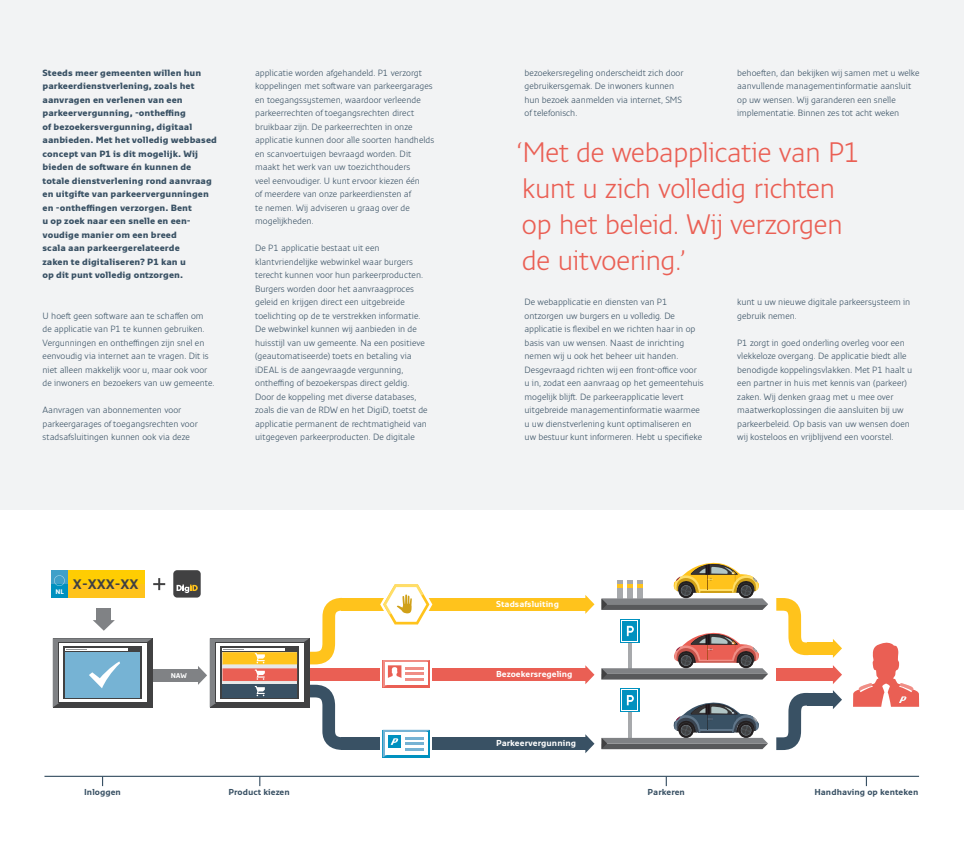
<style>
.page{position:relative;width:964px;height:842px;background:#fff}
.page>*{position:absolute;margin:0;border:0;box-sizing:border-box;transform-origin:0 0}
.t1{font:300 28px/36px "Monitor Pro";letter-spacing:-.025em;color:#ea5f54}
.t2{font:700 13.8px "Monitor Pro";color:#414142}
.BROOD{font:300 9px/13.5px "Monitor Pro";letter-spacing:-.005em;color:#395164}
.INLEIDING{font:900 9px/13.5px "Monitor Pro";letter-spacing:.01em;color:#395164}
.t3{font:700 8.6px "Monitor Pro";color:#395164}
.t4{font:700 8.6px "Monitor Pro";color:#fff}
.t5{font:700 6.9px "Monitor Pro";color:#fff}
.t6{font:700 6.6px "Monitor Pro";color:#fff}
</style>
<div class="page">
<div style="left:0;top:0;width:964px;height:509px;background:#f2f3f4"></div>
<div style="left:51px;top:570px;width:93px;height:28px;background:#ffc31c"></div>
<div style="left:51px;top:570px;width:93px;height:14px;background:#ffcd02"></div>
<div style="left:51px;top:570px;width:17px;height:28px;background:#0091bf"></div>
<div style="left:51px;top:570px;width:17px;height:14px;background:#3fa0c9"></div>
<svg style="left:54px;top:575px;width:11px;height:11px"></svg>
<div style="left:97px;top:608px;width:14px;height:13px;background:#808285"></div>
<svg style="left:93px;top:620px;width:22px;height:11px"></svg>
<div style="left:776px;top:668px;width:58px;height:13px;background:#ea5f54"></div>
<svg style="left:833px;top:665px;width:9px;height:19px"></svg>
<svg style="left:601px;top:688px;width:207px;height:62px"></svg>
<svg style="left:833px;top:690px;width:9px;height:19px"></svg>
<div style="left:807px;top:693px;width:26px;height:13px;background:#395164"></div>
<svg style="left:833px;top:639px;width:9px;height:19px"></svg>
<div style="left:807px;top:642px;width:26px;height:13px;background:#ffc31c"></div>
<div style="left:341px;top:598px;width:245px;height:12px;background:#ffc31c"></div>
<svg style="left:585px;top:595px;width:9px;height:19px"></svg>
<svg style="left:153px;top:578px;width:12px;height:12px"></svg>
<svg style="left:380px;top:584px;width:52px;height:41px"></svg>
<div style="left:173px;top:570px;width:28px;height:28px;background:#414142;border-radius:4px"></div>
<svg style="left:601px;top:562px;width:208px;height:118px"></svg>
<div style="left:78px;top:669px;width:121px;height:13px;background:#808285"></div>
<div style="left:305px;top:668px;width:281px;height:13px;background:#ea5f54"></div>
<svg style="left:585px;top:665px;width:9px;height:19px"></svg>
<svg style="left:585px;top:734px;width:9px;height:19px"></svg>
<div style="left:341px;top:737px;width:245px;height:13px;background:#395164"></div>
<svg style="left:380px;top:729px;width:52px;height:29px"></svg>
<svg style="left:383px;top:730px;width:47px;height:27px"></svg>
<div style="left:380px;top:657px;width:52px;height:33px;background:#fff"></div>
<svg style="left:383px;top:660px;width:47px;height:28px"></svg>
<hr style="left:44px;top:776px;width:875px;height:1px;background:#395164">
<svg style="left:53px;top:638px;width:99px;height:69px"></svg>
<svg style="left:177px;top:584px;width:178px;height:166px"></svg>
<svg style="left:853px;top:642px;width:66px;height:65px"></svg>
<p class="INLEIDING" style="left:43px;top:66px;width:176px">Steeds meer gemeenten willen hun parkeerdienstverlening, zoals het aanvragen en verlenen van een parkeervergunning, -ontheffing<br>of bezoekersvergunning, digitaal aanbieden. Met het volledig webbased concept van P1 is dit mogelijk. Wij bieden de software én kunnen de totale dienstverlening rond aanvraag en uitgifte van parkeervergunningen en -ontheffingen verzorgen. Bent<br>u op zoek naar een snelle en een&shy;voudige manier om een breed<br>scala aan parkeergerelateerde<br>zaken te digitaliseren? P1 kan u<br>op dit punt volledig ontzorgen.</p>
<p class="BROOD" style="left:43px;top:309px;width:173px">U hoeft geen software aan te schaffen om de applicatie van P1 te kunnen gebruiken.<br>Vergunningen en ontheffingen zijn snel en eenvoudig via internet aan te vragen. Dit is niet alleen makkelijk voor u, maar ook voor de inwoners en bezoekers van uw gemeente.</p>
<p class="BROOD" style="left:43px;top:403px;width:157px">Aanvragen van abonnementen voor parkeergarages of toegangsrechten voor stadsafsluitingen kunnen ook via deze</p>
<p class="BROOD" style="left:255px;top:66px;width:181px">applicatie worden afgehandeld. P1 verzorgt koppelingen met software van parkeergarages en toegangssystemen, waardoor verleende parkeerrechten of toegangsrechten direct bruikbaar zijn. De parkeerrechten in onze applicatie kunnen door alle soorten handhelds en scanvoertuigen bevraagd worden. Dit maakt het werk van uw toezichthouders<br>veel eenvoudiger. U kunt ervoor kiezen één<br>of meerdere van onze parkeerdiensten af<br>te nemen. Wij adviseren u graag over de mogelijkheden.</p>
<p class="BROOD" style="left:255px;top:241px;width:174px">De P1 applicatie bestaat uit een klantvriendelijke webwinkel waar burgers terecht kunnen voor hun parkeerproducten.<br>Burgers worden door het aanvraagproces geleid en krijgen direct een uitgebreide toelichting op de te verstrekken informatie.<br>De webwinkel kunnen wij aanbieden in de huisstijl van uw gemeente. Na een positieve (geautomatiseerde) toets en betaling via iDEAL is de aangevraagde vergunning, ontheffing of bezoekerspas direct geldig.<br>Door de koppeling met diverse databases, zoals die van de RDW en het DigiD, toetst de applicatie permanent de rechtmatigheid van uitgegeven parkeerproducten. De digitale</p>
<p class="t6" style="left:55px;top:588px;width:10px">NL</p>
<p class="t2" style="left:73px;top:576px;width:67px">X-XXX-XX</p>
<p class="t5" style="left:171px;top:671px;width:18px">NAW</p>
<p class="BROOD" style="left:524px;top:66px;width:160px">bezoekersregeling onderscheidt zich door gebruikersgemak. De inwoners kunnen hun bezoek aanmelden via internet, SMS of telefonisch.</p>
<p class="BROOD" style="left:737px;top:66px;width:184px">behoeften, dan bekijken wij samen met u welke aanvullende managementinformatie aansluit op uw wensen. Wij garanderen een snelle implementatie. Binnen zes tot acht weken</p>
<p class="t1" style="left:516px;top:134px;width:346px">‘Met de webapplicatie van P1 kunt u zich volledig richten op het beleid. Wij verzorgen de uitvoering.’</p>
<p class="BROOD" style="left:524px;top:295px;width:181px">De webapplicatie en diensten van P1 ontzorgen uw burgers en u volledig. De applicatie is flexibel en we richten haar in op basis van uw wensen. Naast de inrichting nemen wij u ook het beheer uit handen.<br>Desgevraagd richten wij een front-office voor u in, zodat een aanvraag op het gemeentehuis mogelijk blijft. De parkeerapplicatie levert uitgebreide managementinformatie waarmee u uw dienstverlening kunt optimaliseren en uw bestuur kunt informeren. Hebt u specifieke</p>
<p class="BROOD" style="left:737px;top:295px;width:175px">kunt u uw nieuwe digitale parkeersysteem in gebruik nemen.</p>
<p class="BROOD" style="left:737px;top:336px;width:177px">P1 zorgt in goed onderling overleg voor een vlekkeloze overgang. De applicatie biedt alle benodigde koppelingsvlakken. Met P1 haalt u een partner in huis met kennis van (parkeer) zaken. Wij denken graag met u mee over maatwerkoplossingen die aansluiten bij uw parkeerbeleid. Op basis van uw wensen doen wij kosteloos en vrijblijvend een voorstel.</p>
<p class="t4" style="left:496px;top:599px;width:64px">Stadsafsluiting</p>
<p class="t4" style="left:496px;top:669px;width:78px">Bezoekersregeling</p>
<p class="t4" style="left:496px;top:738px;width:81px">Parkeervergunning</p>
<p class="t3" style="left:84px;top:787px;width:38px">Inloggen</p>
<p class="t3" style="left:229px;top:787px;width:63px">Product kiezen</p>
<p class="t3" style="left:814px;top:787px;width:106px">Handhaving op kenteken</p>
<p class="t3" style="left:647px;top:787px;width:39px">Parkeren</p>
</div>
